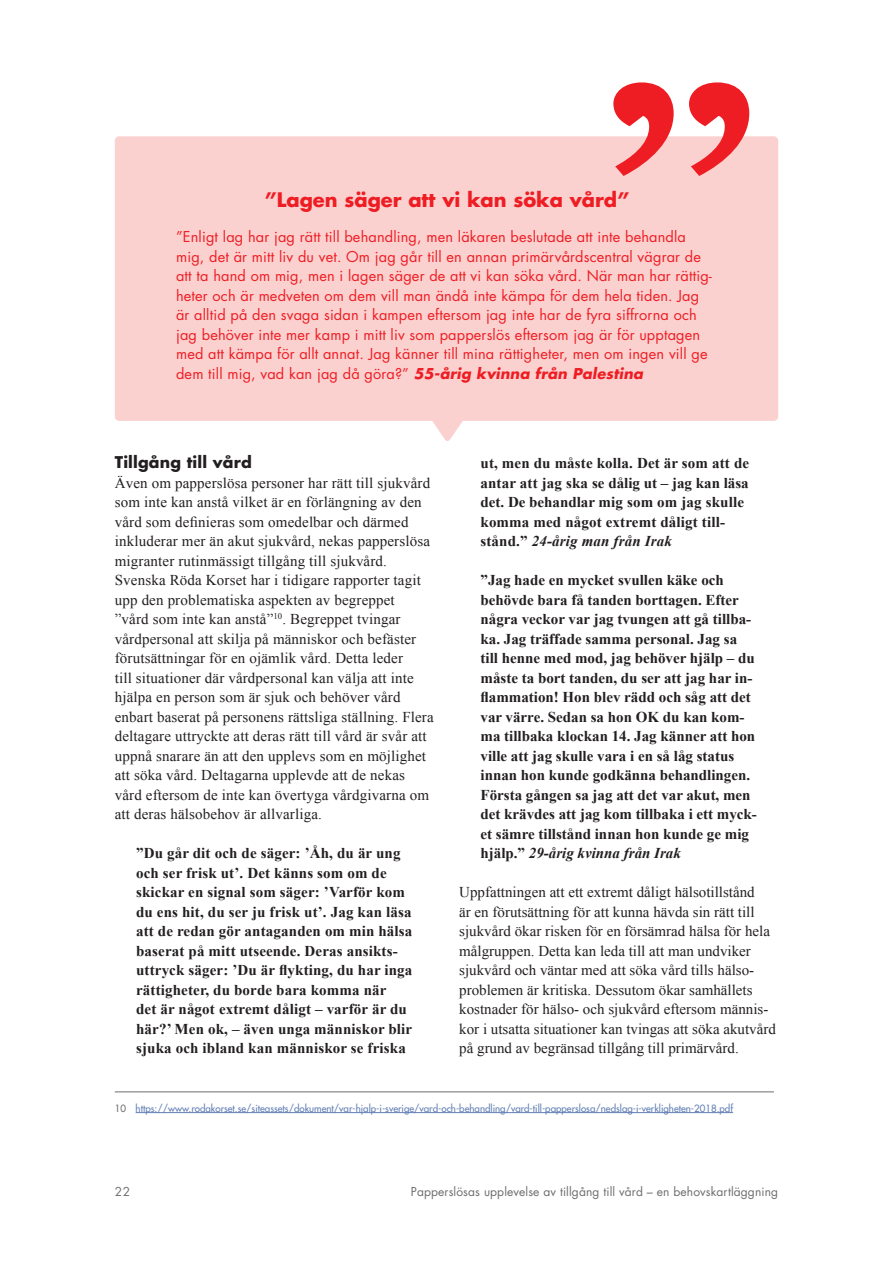
<style>
.page{position:relative;width:893px;height:1263px;background:#fff}
.page>*{position:absolute;margin:0;border:0;box-sizing:border-box;transform-origin:0 0}
.Citat___I_text{font:700 19.5px "Futura Std";color:#ee1d23}
.Rubrik_3_-_10_5_pt{font:700 15.75px "Futura Std";letter-spacing:.01em;color:#231f20}
.Bröd_NY_utan_indrag{font:15px/19.5px "Times New Roman";letter-spacing:.01em;color:#231f20}
.Bröd_citat_Times_Italic_bold_utan_linje{font:700 15px/19.5px "Times New Roman";color:#231f20}
.Bröd_-_Faktaruta_röd{font:14.55px/19.5px "Futura Std";letter-spacing:.01em;color:#ee1d23}
.t1{font:12px "Futura Std";letter-spacing:.01em;color:#6c6d70}
.Fotnot{font:500 9.75px "Futura Std";color:#607eb4}
.s1{font-weight:700;font-style:italic}
.s2{font-style:italic}
.s3{color:#6c6d70}
</style>
<div class="page">
<hr style="left:115px;top:1091px;width:659px;height:1px;background:#6c6d70">
<hr style="left:136px;top:1112px;width:597px;height:1px;background:#607eb4">
<div style="left:115px;top:136px;width:663px;height:285px;background:#fbd1d0;border-radius:4px"></div>
<svg style="left:432px;top:421px;width:31px;height:20px"></svg>
<svg style="left:613px;top:82px;width:136px;height:94px"></svg>
<p class="Citat___I_text" style="left:265px;top:187px;width:366px">”Lagen säger att vi kan söka vård”</p>
<p class="Bröd_-_Faktaruta_röd" style="left:176px;top:227px;width:537px">”Enligt lag har jag rätt till behandling, men läkaren beslutade att inte behandla mig, det är mitt liv du vet. Om jag går till en annan primärvårdscentral vägrar de att ta hand om mig, men i lagen säger de att vi kan söka vård. När man har rättig&shy;heter och är medveten om dem vill man ändå inte kämpa för dem hela tiden. Jag är alltid på den svaga sidan i kampen eftersom jag inte har de fyra siffrorna och jag behöver inte mer kamp i mitt liv som papperslös eftersom jag är för upptagen med att kämpa för allt annat. Jag känner till mina rättigheter, men om ingen vill ge dem till mig, vad kan jag då göra?” <span class="s1">55-årig kvinna från Palestina</span></p>
<p class="Rubrik_3_-_10_5_pt" style="left:115px;top:452px;width:138px">Tillgång till vård</p>
<p class="Bröd_NY_utan_indrag" style="left:115px;top:473px;width:320px">Även om papperslösa personer har rätt till sjukvård som inte kan anstå vilket är en förlängning av den vård som definieras som omedelbar och därmed inkluderar mer än akut sjukvård, nekas papperslösa migranter rutinmässigt tillgång till sjukvård.<br>Svenska Röda Korset har i tidigare rapporter tagit upp den problematiska aspekten av begreppet<br>”vård som inte kan anstå”<sup>10</sup>. Begreppet tvingar vårdpersonal att skilja på människor och befäster förutsättningar för en ojämlik vård. Detta leder<br>till situationer där vårdpersonal kan välja att inte hjälpa en person som är sjuk och behöver vård enbart baserat på personens rättsliga ställning. Flera deltagare uttryckte att deras rätt till vård är svår att uppnå snarare än att den upplevs som en möjlighet att söka vård. Deltagarna upplevde att de nekas vård eftersom de inte kan övertyga vårdgivarna om att deras hälsobehov är allvarliga.</p>
<p class="Bröd_citat_Times_Italic_bold_utan_linje" style="left:136px;top:843px;width:278px">”Du går dit och de säger: ’Åh, du är ung och ser frisk ut’. Det känns som om de skickar en signal som säger: ’Varför kom du ens hit, du ser ju frisk ut’. Jag kan läsa att de redan gör antaganden om min hälsa baserat på mitt utseende. Deras ansikts&shy;uttryck säger: ’Du är flykting, du har inga rättigheter, du borde bara komma när<br>det är något extremt dåligt – varför är du här?’ Men ok, – även unga människor blir sjuka och ibland kan människor se friska</p>
<p class="Bröd_citat_Times_Italic_bold_utan_linje" style="left:480px;top:453px;width:270px">ut, men du måste kolla. Det är som att de antar att jag ska se dålig ut – jag kan läsa det. De behandlar mig som om jag skulle komma med något extremt dåligt till&shy;stånd.” <span class="s2">24-årig man från Irak</span></p>
<p class="Bröd_citat_Times_Italic_bold_utan_linje" style="left:480px;top:570px;width:278px">”Jag hade en mycket svullen käke och behövde bara få tanden borttagen. Efter några veckor var jag tvungen att gå tillba&shy;ka. Jag träffade samma personal. Jag sa till henne med mod, jag behöver hjälp – du måste ta bort tanden, du ser att jag har in&shy;flammation! Hon blev rädd och såg att det var värre. Sedan sa hon OK du kan kom&shy;ma tillbaka klockan 14. Jag känner att hon ville att jag skulle vara i en så låg status innan hon kunde godkänna behandlingen.<br>Första gången sa jag att det var akut, men det krävdes att jag kom tillbaka i ett myck&shy;et sämre tillstånd innan hon kunde ge mig hjälp.” <span class="s2">29-årig kvinna från Irak</span></p>
<p class="Bröd_NY_utan_indrag" style="left:459px;top:882px;width:318px">Uppfattningen att ett extremt dåligt hälsotillstånd<br>är en förutsättning för att kunna hävda sin rätt till sjukvård ökar risken för en försämrad hälsa för hela målgruppen. Detta kan leda till att man undviker sjukvård och väntar med att söka vård tills hälso&shy;problemen är kritiska. Dessutom ökar samhällets kostnader för hälso- och sjukvård eftersom männis&shy;kor i utsatta situationer kan tvingas att söka akutvård på grund av begränsad tillgång till primärvård.</p>
<p class="Fotnot" style="left:115px;top:1102px;width:620px"><span class="s3">10</span> https://www.rodakorset.se/siteassets/dokument/var-hjalp-i-sverige/vard-och-behandling/vard-till-papperslosa/nedslag-i-verkligheten-2018.pdf</p>
<p class="t1" style="left:115px;top:1184px;width:17px">22</p>
<p class="t1" style="left:411px;top:1184px;width:369px">Papperslösas upplevelse av tillgång till vård – en behovskartläggning</p>
</div>
